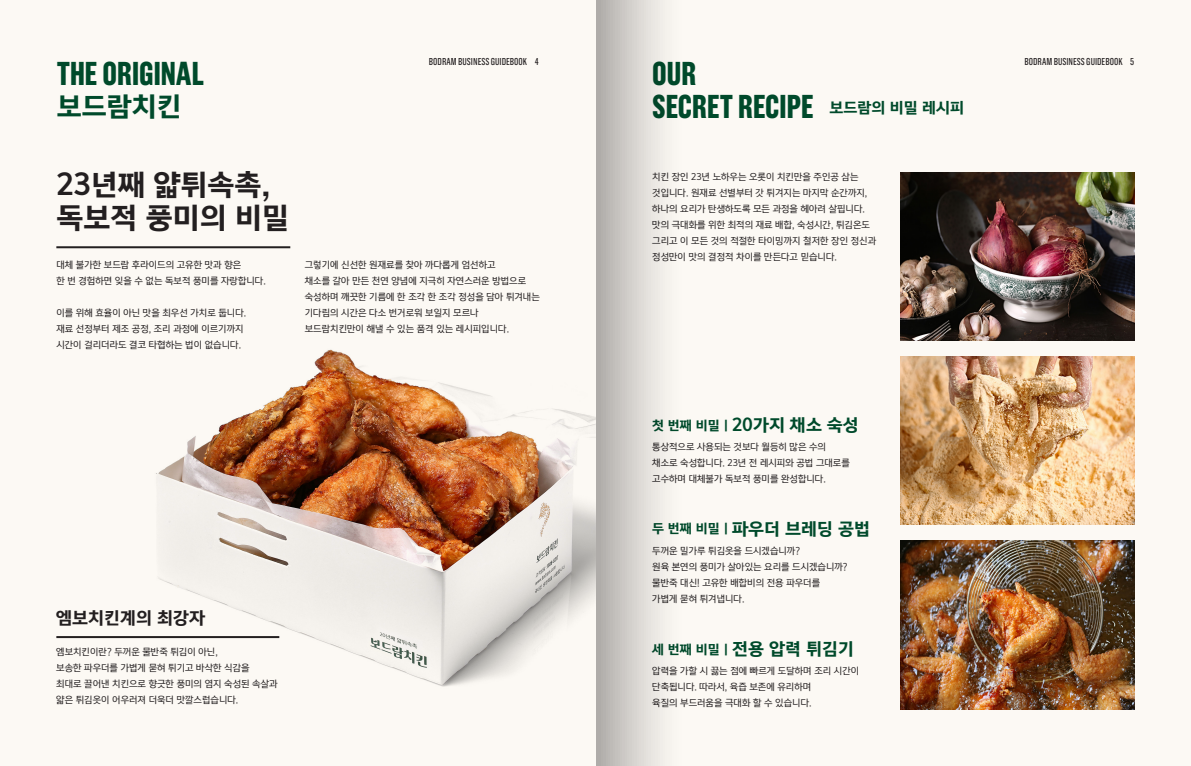
<style>
.page{position:relative;width:1191px;height:766px;background:#fff}
.page>*{position:absolute;margin:0;border:0;box-sizing:border-box;transform-origin:0 0}
.t1{font:700 33px "Grotzec Cond";color:#004a2b}
.t2{font:27px "Yoon Gothic Pro 780";color:#231f20}
.t3{font:25px "Yoon Gothic Pro 780";color:#004a2b}
.t4{font:16px "Yoon Gothic Pro 780";color:#004a2b}
.t5{font:16px "Yoon Gothic Pro 780";color:#231f20}
.t6{font:14px "Yoon Gothic Pro 780";color:#004a2b}
.t7{font:10px "Grotzec Cond";color:#231f20}
.t8{font:9px "Yoon Gothic Pro 750";color:#231f20}
.s1{font-size:12px}
</style>
<div class="page">
<div style="left:0;top:0;width:595px;height:765px;background:#fcf9f4"></div>
<img style="left:137px;top:349px;width:458px;height:338px">
<hr style="left:56px;top:246px;width:234px;height:2px;background:#231f20">
<hr style="left:56px;top:636px;width:223px;height:2px;background:#231f20">
<img style="left:596px;top:0;width:595px;height:765px">
<p class="t1" style="left:57px;top:53px;width:149px">THE ORIGINAL</p>
<p class="t3" style="left:57px;top:87px;width:126px">보드람치킨</p>
<p class="t7" style="left:429px;top:55px;width:111px">BODRAM BUSINESS GUIDEBOOK 4</p>
<p class="t7" style="left:1024px;top:55px;width:111px">BODRAM BUSINESS GUIDEBOOK 5</p>
<p class="t1" style="left:652px;top:53px;width:46px">OUR</p>
<p class="t1" style="left:652px;top:86px;width:163px">SECRET RECIPE</p>
<p class="t6" style="left:829px;top:97px;width:136px">보드람의 비밀 레시피</p>
<p class="t2" style="left:56px;top:164px;width:215px">23년째 얇튀속촉,</p>
<p class="t2" style="left:56px;top:197px;width:234px">독보적 풍미의 비밀</p>
<p class="t8" style="left:56px;top:259px;width:186px">대체 불가한 보드람 후라이드의 고유한 맛과 향은</p>
<p class="t8" style="left:56px;top:275px;width:211px">한 번 경험하면 잊을 수 없는 독보적 풍미를 자랑합니다.</p>
<p class="t8" style="left:56px;top:307px;width:191px">이를 위해 효율이 아닌 맛을 최우선 가치로 둡니다.</p>
<p class="t8" style="left:56px;top:323px;width:189px">재료 선정부터 제조 공정, 조리 과정에 이르기까지</p>
<p class="t8" style="left:56px;top:339px;width:186px">시간이 걸리더라도 결코 타협하는 법이 없습니다.</p>
<p class="t8" style="left:305px;top:259px;width:192px">그렇기에 신선한 원재료를 찾아 까다롭게 엄선하고</p>
<p class="t8" style="left:305px;top:275px;width:223px">채소를 갈아 만든 천연 양념에 지극히 자연스러운 방법으로</p>
<p class="t8" style="left:305px;top:291px;width:236px">숙성하며 깨끗한 기름에 한 조각 한 조각 정성을 담아 튀겨내는</p>
<p class="t8" style="left:305px;top:307px;width:175px">기다림의 시간은 다소 번거로워 보일지 모르나</p>
<p class="t8" style="left:305px;top:323px;width:206px">보드람치킨만이 해낼 수 있는 품격 있는 레시피입니다.</p>
<p class="t8" style="left:652px;top:170px;width:208px">치킨 장인 23년 노하우는 오롯이 치킨만을 주인공 삼는</p>
<p class="t8" style="left:652px;top:186px;width:217px">것입니다. 원재료 선별부터 갓 튀겨지는 마지막 순간까지,</p>
<p class="t8" style="left:652px;top:202px;width:214px">하나의 요리가 탄생하도록 모든 과정을 헤아려 살핍니다.</p>
<p class="t8" style="left:652px;top:218px;width:219px">맛의 극대화를 위한 최적의 재료 배합, 숙성시간, 튀김온도</p>
<p class="t8" style="left:652px;top:234px;width:225px">그리고 이 모든 것의 적절한 타이밍까지 철저한 장인 정신과</p>
<p class="t8" style="left:652px;top:250px;width:186px">정성만이 맛의 결정적 차이를 만든다고 믿습니다.</p>
<p class="t5" style="left:56px;top:605px;width:150px">엠보치킨계의 최강자</p>
<p class="t8" style="left:56px;top:645px;width:163px">엠보치킨이란? 두꺼운 물반죽 튀김이 아닌,</p>
<p class="t8" style="left:56px;top:661px;width:195px">보송한 파우더를 가볍게 묻혀 튀기고 바삭한 식감을</p>
<p class="t8" style="left:56px;top:677px;width:223px">최대로 끌어낸 치킨으로 향긋한 풍미의 염지 숙성된 속살과</p>
<p class="t8" style="left:56px;top:693px;width:184px">얇은 튀김옷이 어우러져 더욱더 맛깔스럽습니다.</p>
<p class="t4" style="left:652px;top:413px;width:208px"><span class="s1">첫 번째 비밀 |</span> 20가지 채소 숙성</p>
<p class="t8" style="left:652px;top:441px;width:175px">통상적으로 사용되는 것보다 월등히 많은 수의</p>
<p class="t8" style="left:652px;top:457px;width:199px">채소로 숙성합니다. 23년 전 레시피와 공법 그대로를</p>
<p class="t8" style="left:652px;top:473px;width:175px">고수하며 대체불가 독보적 풍미를 완성합니다.</p>
<p class="t4" style="left:652px;top:516px;width:219px"><span class="s1">두 번째 비밀 |</span> 파우더 브레딩 공법</p>
<p class="t8" style="left:652px;top:544px;width:150px">두꺼운 밀가루 튀김옷을 드시겠습니까?</p>
<p class="t8" style="left:652px;top:560px;width:197px">원육 본연의 풍미가 살아있는 요리를 드시겠습니까?</p>
<p class="t8" style="left:652px;top:576px;width:169px">물반죽 대신! 고유한 배합비의 전용 파우더를</p>
<p class="t8" style="left:652px;top:592px;width:94px">가볍게 묻혀 튀겨냅니다.</p>
<p class="t4" style="left:652px;top:636px;width:203px"><span class="s1">세 번째 비밀 |</span> 전용 압력 튀김기</p>
<p class="t8" style="left:652px;top:664px;width:209px">압력을 가할 시 끓는 점에 빠르게 도달하며 조리 시간이</p>
<p class="t8" style="left:652px;top:680px;width:161px">단축됩니다. 따라서, 육즙 보존에 유리하며</p>
<p class="t8" style="left:652px;top:696px;width:161px">육질의 부드러움을 극대화 할 수 있습니다.</p>
</div>
